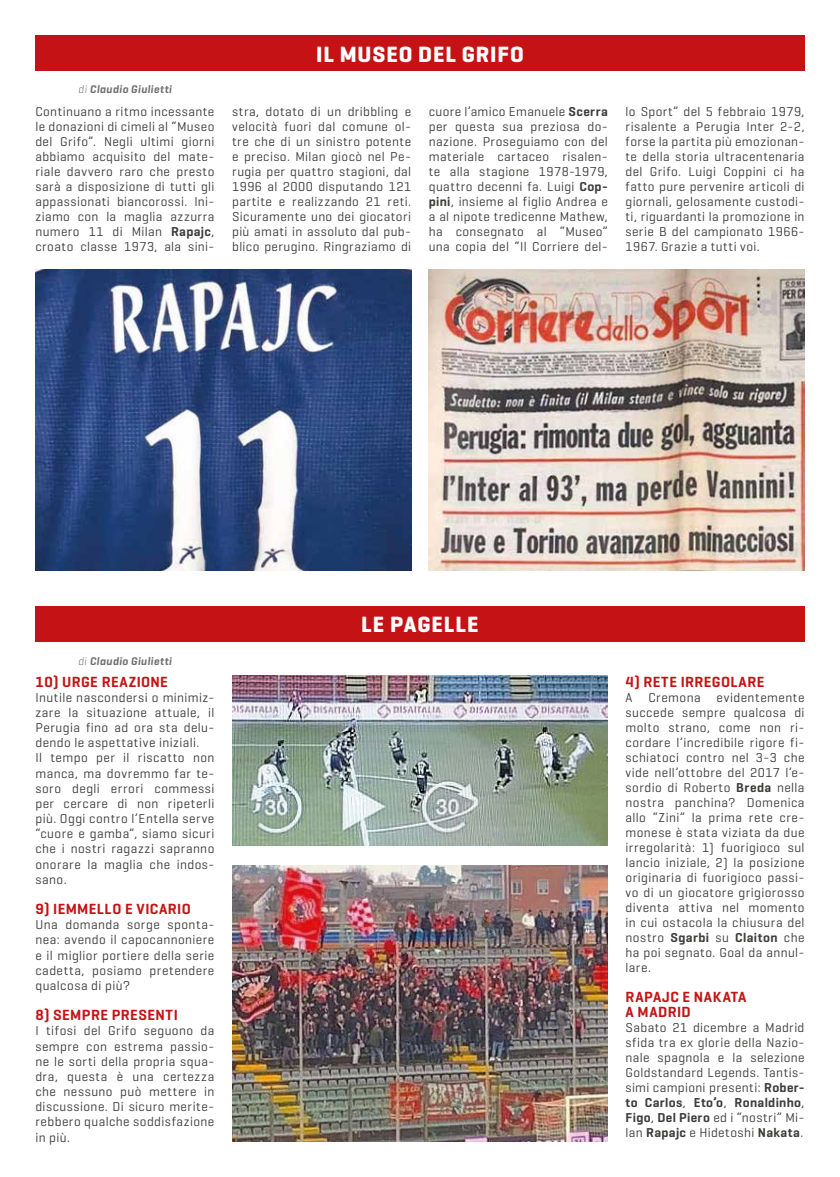
<style>
.page{position:relative;width:840px;height:1177px;background:#fff}
.page>*{position:absolute;margin:0;border:0;box-sizing:border-box;transform-origin:0 0}
.t1{font:700 22.5px "Geogrotesque";letter-spacing:.04em;color:#fff}
.t2{font:600 15px/15px "Geogrotesque";letter-spacing:.03em;color:#c51315}
.t3{font:13.12px/15px "Geogrotesque";letter-spacing:.03em;color:#3c3c3b;text-align:justify}
.t4{font:italic 600 11.25px "Geogrotesque";letter-spacing:.03em;color:#706f6f}
.s1{font-weight:300}
.s2{font-weight:600}
</style>
<div class="page">
<div style="left:35px;top:606px;width:769px;height:35px;background:#c51315"></div>
<div style="left:35px;top:35px;width:769px;height:36px;background:#c51315"></div>
<img style="left:429px;top:269px;width:375px;height:301px">
<img style="left:35px;top:269px;width:376px;height:301px">
<img style="left:232px;top:865px;width:376px;height:276px">
<img style="left:232px;top:675px;width:376px;height:171px">
<h1 class="t1" style="left:316px;top:40px;width:209px">IL MUSEO DEL GRIFO</h1>
<p class="t4" style="left:78px;top:82px;width:95px"><span class="s1">di</span> Claudio Giulietti</p>
<p class="t3" style="left:35px;top:104px;width:180px">Continuano a ritmo incessante le donazioni di cimeli al “Museo del Grifo”. Negli ultimi giorni abbiamo acquisito del mate&shy;riale davvero raro che presto sarà a disposizione di tutti gli appassionati biancorossi. Ini&shy;ziamo con la maglia azzurra numero 11 di Milan <span class="s2">Rapajc</span>, croato classe 1973, ala sini-</p>
<p class="t3" style="left:232px;top:104px;width:180px">stra, dotato di un dribbling e velocità fuori dal comune ol&shy;tre che di un sinistro potente e preciso. Milan giocò nel Pe&shy;rugia per quattro stagioni, dal 1996 al 2000 disputando 121 partite e realizzando 21 reti.<br>Sicuramente uno dei giocatori più amati in assoluto dal pub&shy;blico perugino. Ringraziamo di</p>
<p class="t3" style="left:429px;top:104px;width:180px">cuore l’amico Emanuele <span class="s2">Scerra </span>per questa sua preziosa do&shy;nazione. Proseguiamo con del materiale cartaceo risalen&shy;te alla stagione 1978-1979, quattro decenni fa. Luigi <span class="s2">Cop&shy;pini</span>, insieme al figlio Andrea e a al nipote tredicenne Mathew, ha consegnato al “Museo” una copia del “Il Corriere del-</p>
<p class="t3" style="left:625px;top:104px;width:180px">lo Sport” del 5 febbraio 1979, risalente a Perugia Inter 2-2, forse la partita più emozionan&shy;te della storia ultracentenaria del Grifo. Luigi Coppini ci ha fatto pure pervenire articoli di giornali, gelosamente custodi&shy;ti, riguardanti la promozione in serie B del campionato 1966- 1967. Grazie a tutti voi.</p>
<p class="t4" style="left:78px;top:653px;width:95px"><span class="s1">di</span> Claudio Giulietti</p>
<p class="t2" style="left:35px;top:673px;width:134px">10) URGE REAZIONE</p>
<p class="t3" style="left:35px;top:689px;width:180px;text-align:left">Inutile nascondersi o minimiz&shy;zare la situazione attuale, il<br>Perugia fino ad ora sta delu&shy;dendo le aspettative iniziali.<br>Il tempo per il riscatto non manca, ma dovremmo far te&shy;soro degli errori commessi per cercare di non ripeterli più. Oggi contro l’Entella serve “cuore e gamba”, siamo sicuri che i nostri ragazzi sapranno onorare la maglia che indos&shy;sano.</p>
<p class="t2" style="left:35px;top:901px;width:157px">9) IEMMELLO E VICARIO</p>
<p class="t3" style="left:35px;top:916px;width:180px">Una domanda sorge sponta&shy;nea: avendo il capocannoniere e il miglior portiere della serie cadetta, posiamo pretendere qualcosa di più?</p>
<p class="t2" style="left:35px;top:1007px;width:144px">8) SEMPRE PRESENTI</p>
<p class="t3" style="left:35px;top:1022px;width:180px">I tifosi del Grifo seguono da sempre con estrema passio&shy;ne le sorti della propria squa&shy;dra, questa è una certezza che nessuno può mettere in discussione. Di sicuro merite&shy;rebbero qualche soddisfazione in più.</p>
<h1 class="t1" style="left:361px;top:610px;width:119px">LE PAGELLE</h1>
<p class="t2" style="left:625px;top:673px;width:141px">4) RETE IRREGOLARE</p>
<p class="t3" style="left:625px;top:689px;width:180px">A Cremona evidentemente succede sempre qualcosa di molto strano, come non ri&shy;cordare l’incredibile rigore fi&shy;schiatoci contro nel 3-3 che vide nell’ottobre del 2017 l’e&shy;sordio di Roberto <span class="s2">Breda</span> nella nostra panchina? Domenica allo “Zini” la prima rete cre&shy;monese è stata viziata da due irregolarità: 1) fuorigioco sul lancio iniziale, 2) la posizione originaria di fuorigioco passi&shy;vo di un giocatore grigiorosso diventa attiva nel momento in cui ostacola la chiusura del nostro <span class="s2">Sgarbi</span> su <span class="s2">Claiton</span> che ha poi segnato. Goal da annul&shy;lare.</p>
<p class="t2" style="left:625px;top:988px;width:122px">RAPAJC E NAKATA<br>A MADRID</p>
<p class="t3" style="left:625px;top:1019px;width:180px">Sabato 21 dicembre a Madrid sfida tra ex glorie della Nazio&shy;nale spagnola e la selezione Goldstandard Legends. Tantis&shy;simi campioni presenti: <span class="s2">Rober&shy;to Carlos</span>, <span class="s2">Eto’o</span>, <span class="s2">Ronaldinho</span>, <span class="s2">Figo</span>, <span class="s2">Del Piero</span> ed i “nostri” Mi&shy;lan <span class="s2">Rapajc</span> e Hidetoshi <span class="s2">Nakata</span>.</p>
</div>
